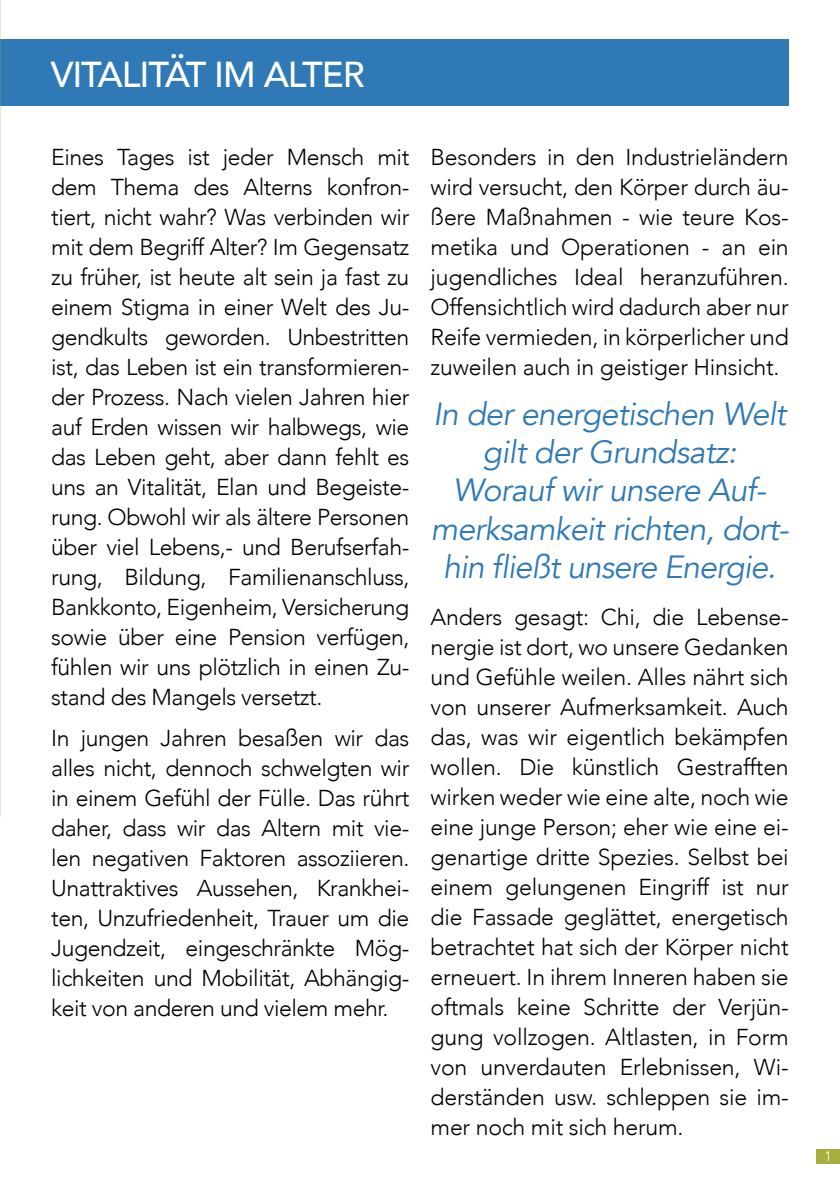
<style>
.page{position:relative;width:840px;height:1191px;background:#fff}
.page>*{position:absolute;margin:0;border:0;box-sizing:border-box;transform-origin:0 0}
.t1{font:500 36px "Avenir";letter-spacing:-.03em;color:#fff}
.t2{font:italic 32px/38.4px "Avenir";letter-spacing:-.02em;color:#2e79b6;text-align:center}
.t3{font:300 23px/30px "Avenir";letter-spacing:-.015em;color:#000;text-align:justify}
.t4{font:300 14px "Avenir";color:#fff}
</style>
<div class="page">
<div style="left:815px;top:1149px;width:24px;height:14px;background:#a6af3d"></div>
<div style="left:0;top:40px;width:788px;height:66px;background:#2e79b6"></div>
<h1 class="t1" style="left:51px;top:43px;width:315px">VITALITÄT IM ALTER</h1>
<p class="t3" style="left:51px;top:142px;width:359px">Eines Tages ist jeder Mensch mit dem Thema des Alterns konfron&shy;tiert, nicht wahr? Was verbinden wir mit dem Begriff Alter? Im Gegensatz zu früher, ist heute alt sein ja fast zu einem Stigma in einer Welt des Ju&shy;gendkults geworden. Unbestritten ist, das Leben ist ein transformieren&shy;der Prozess. Nach vielen Jahren hier auf Erden wissen wir halbwegs, wie das Leben geht, aber dann fehlt es uns an Vitalität, Elan und Begeiste&shy;rung. Obwohl wir als ältere Personen über viel Lebens,- und Berufserfah&shy;rung, Bildung, Familienanschluss, Bankkonto, Eigenheim, Versicherung sowie über eine Pension verfügen, fühlen wir uns plötzlich in einen Zu&shy;stand des Mangels versetzt.</p>
<p class="t3" style="left:51px;top:723px;width:359px">In jungen Jahren besaßen wir das alles nicht, dennoch schwelgten wir in einem Gefühl der Fülle. Das rührt daher, dass wir das Altern mit vie&shy;len negativen Faktoren assoziieren.<br>Unattraktives Aussehen, Krankhei&shy;ten, Unzufriedenheit, Trauer um die Jugendzeit, eingeschränkte Mög&shy;lichkeiten und Mobilität, Abhängig&shy;keit von anderen und vielem mehr.</p>
<p class="t3" style="left:430px;top:142px;width:359px">Besonders in den Industrieländern wird versucht, den Körper durch äu&shy;ßere Maßnahmen - wie teure Kos&shy;metika und Operationen - an ein jugendliches Ideal heranzuführen.<br>Offensichtlich wird dadurch aber nur Reife vermieden, in körperlicher und zuweilen auch in geistiger Hinsicht.</p>
<h2 class="t2" style="left:430px;top:395px;width:359px">In der energetischen Welt gilt der Grundsatz:<br>Worauf wir unsere Auf&shy;merksamkeit richten, dort&shy;hin fließt unsere Energie.</h2>
<p class="t3" style="left:430px;top:602px;width:359px">Anders gesagt: Chi, die Lebense&shy;nergie ist dort, wo unsere Gedanken und Gefühle weilen. Alles nährt sich von unserer Aufmerksamkeit. Auch das, was wir eigentlich bekämpfen wollen. Die künstlich Gestrafften wirken weder wie eine alte, noch wie eine junge Person; eher wie eine ei&shy;genartige dritte Spezies. Selbst bei einem gelungenen Eingriff ist nur die Fassade geglättet, energetisch betrachtet hat sich der Körper nicht erneuert. In ihrem Inneren haben sie oftmals keine Schritte der Verjün&shy;gung vollzogen. Altlasten, in Form von unverdauten Erlebnissen, Wi&shy;derständen usw. schleppen sie im&shy;mer noch mit sich herum.</p>
<p class="t4" style="left:824px;top:1148px;width:9px">1</p>
</div>
